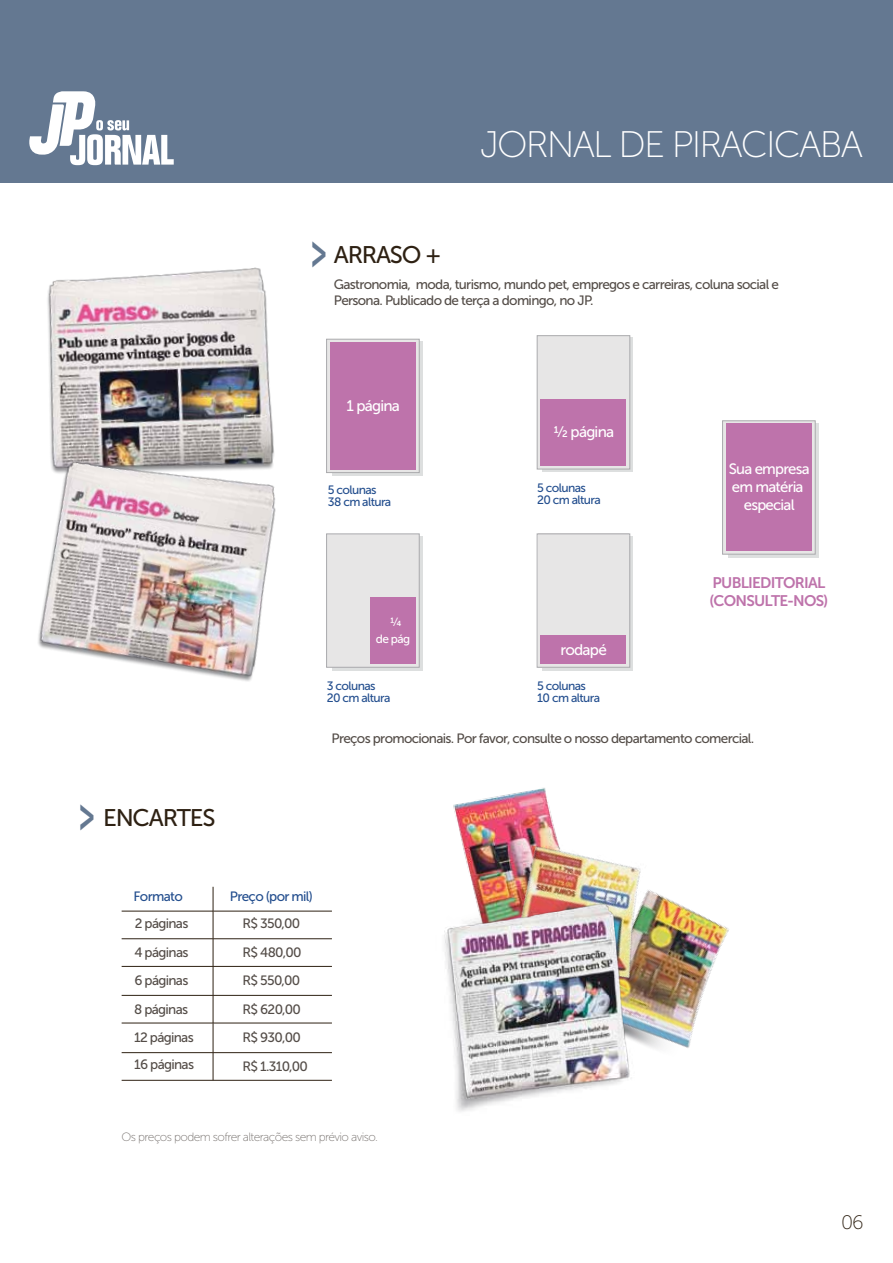
<style>
.page{position:relative;width:893px;height:1263px;background:#fff}
.page>*{position:absolute;margin:0;border:0;box-sizing:border-box;transform-origin:0 0}
.t1{font:36.9px "Museo Sans 100";letter-spacing:-.05em;color:#fff}
.t2{font:24px "Museo Sans 500";letter-spacing:-.05em;color:#2e2113}
.t3{font:19.5px "Museo Sans 100";color:#2e2113}
.t4{font:15.3px/18px "Museo Sans 700";letter-spacing:-.05em;color:#be73ab}
.t5{font:15.3px "Museo Sans 500";letter-spacing:-.05em;color:#fff}
.t6{font:15px/18px "Museo Sans 500";letter-spacing:-.05em;color:#fff;text-align:center}
.t7{font:13.5px/28.5px "Museo Sans 500";letter-spacing:-.05em;color:#544d48}
.t8{font:13.5px "Museo Sans 500";letter-spacing:-.05em;color:#234e8e}
.t9{font:12.15px/12.1px "Museo Sans 500";letter-spacing:-.05em;color:#234e8e}
.t10{font:12px "Museo Sans 100";letter-spacing:-.05em;color:#787370}
.t11{font:11.85px/16.6px "Museo Sans 500";color:#fff;text-align:center}
.s1{font-family:"Museo Sans 700";font-size:51px;color:#647891}
</style>
<div class="page">
<hr style="left:122px;top:911px;width:210px;height:1px;background:#2e2113">
<hr style="left:213px;top:887px;width:1px;height:193px;background:#2e2113">
<hr style="left:122px;top:938px;width:210px;height:1px;background:#2e2113">
<hr style="left:122px;top:966px;width:210px;height:1px;background:#2e2113">
<hr style="left:122px;top:995px;width:210px;height:1px;background:#2e2113">
<hr style="left:122px;top:1023px;width:210px;height:1px;background:#2e2113">
<hr style="left:122px;top:1052px;width:210px;height:1px;background:#2e2113">
<hr style="left:122px;top:1080px;width:210px;height:1px;background:#2e2113">
<div style="left:0;top:0;width:893px;height:183px;background:#647891"></div>
<svg style="left:29px;top:91px;width:145px;height:74px"></svg>
<svg style="left:542px;top:338px;width:91px;height:134px"></svg>
<div style="left:537px;top:335px;width:93px;height:134px;background:#e7e6e6;border:1px solid #aaaaad"></div>
<div style="left:541px;top:399px;width:85px;height:67px;background:#be73ab"></div>
<div style="left:332px;top:536px;width:90px;height:134px;background:#dddfdf"></div>
<div style="left:326px;top:533px;width:94px;height:135px;background:#e7e6e6;border:1px solid #aaaaad"></div>
<div style="left:370px;top:597px;width:45px;height:67px;background:#be73ab"></div>
<div style="left:332px;top:341px;width:90px;height:135px;background:#dddfdf"></div>
<svg style="left:326px;top:339px;width:94px;height:134px"></svg>
<div style="left:330px;top:342px;width:85px;height:127px;background:#be73ab"></div>
<div style="left:728px;top:423px;width:90px;height:134px;background:#dddfdf"></div>
<div style="left:722px;top:420px;width:94px;height:135px;background:linear-gradient(to right,#e7e6e6,#e7e6e6);border:1px solid #aaaaad"></div>
<div style="left:726px;top:424px;width:85px;height:127px;background:#be73ab"></div>
<svg style="left:542px;top:536px;width:91px;height:134px"></svg>
<div style="left:538px;top:533px;width:91px;height:135px;background:#e7e6e6"></div>
<div style="left:537px;top:533px;width:93px;height:135px;border:1px solid #aaaaad"></div>
<div style="left:541px;top:636px;width:85px;height:28px;background:#be73ab"></div>
<img style="left:453px;top:792px;width:188px;height:82px">
<img style="left:47px;top:267px;width:224px;height:135px">
<img style="left:38px;top:402px;width:297px;height:279px">
<img style="left:444px;top:874px;width:285px;height:238px">
<h2 class="t2" style="left:311px;top:242px;width:132px"><span class="s1">&gt;</span> ARRASO +</h2>
<h1 class="t1" style="left:480px;top:125px;width:385px">JORNAL DE PIRACICABA</h1>
<p class="t7" style="left:334px;top:276px;width:447px;line-height:16.5px">Gastronomia, moda, turismo, mundo pet, empregos e carreiras, coluna social e<br>Persona. Publicado de terça a domingo, no JP.</p>
<p class="t5" style="left:347px;top:397px;width:55px">1 página</p>
<p class="t9" style="left:328px;top:483px;width:65px">5 colunas<br>38 cm altura</p>
<p class="t5" style="left:553px;top:424px;width:62px">½ página</p>
<p class="t9" style="left:537px;top:482px;width:65px">5 colunas<br>20 cm altura</p>
<p class="t6" style="left:729px;top:460px;width:83px">Sua empresa em matéria especial</p>
<p class="t4" style="left:710px;top:574px;width:120px">PUBLIEDITORIAL (CONSULTE-NOS)</p>
<h2 class="t2" style="left:79px;top:805px;width:138px"><span class="s1">&gt;</span> ENCARTES</h2>
<p class="t11" style="left:376px;top:614px;width:36px">¼<br>de pág</p>
<p class="t9" style="left:327px;top:680px;width:65px">3 colunas<br>20 cm altura</p>
<p class="t5" style="left:560px;top:641px;width:48px">rodapé</p>
<p class="t9" style="left:537px;top:680px;width:64px">5 colunas<br>10 cm altura</p>
<p class="t7" style="left:332px;top:724px;width:424px">Preços promocionais. Por favor, consulte o nosso departamento comercial.</p>
<p class="t8" style="left:134px;top:889px;width:51px">Formato</p>
<p class="t7" style="left:135px;top:909px;width:55px">2 páginas</p>
<p class="t7" style="left:134px;top:938px;width:56px">4 páginas</p>
<p class="t7" style="left:134px;top:966px;width:56px">6 páginas</p>
<p class="t8" style="left:230px;top:889px;width:85px">Preço (por mil)</p>
<p class="t7" style="left:242px;top:909px;width:61px">R$ 350,00<br>R$ 480,00</p>
<p class="t7" style="left:242px;top:966px;width:59px">R$ 550,00</p>
<p class="t7" style="left:134px;top:995px;width:56px">8 páginas</p>
<p class="t7" style="left:242px;top:995px;width:60px">R$ 620,00</p>
<p class="t7" style="left:134px;top:1023px;width:61px">12 páginas</p>
<p class="t7" style="left:242px;top:1023px;width:60px">R$ 930,00</p>
<p class="t7" style="left:134px;top:1050px;width:61px">16 páginas</p>
<p class="t7" style="left:242px;top:1052px;width:67px">R$ 1.310,00</p>
<p class="t10" style="left:122px;top:1130px;width:258px">Os preços podem sofrer alterações sem prévio aviso.</p>
<h3 class="t3" style="left:841px;top:1212px;width:24px">06</h3>
</div>
